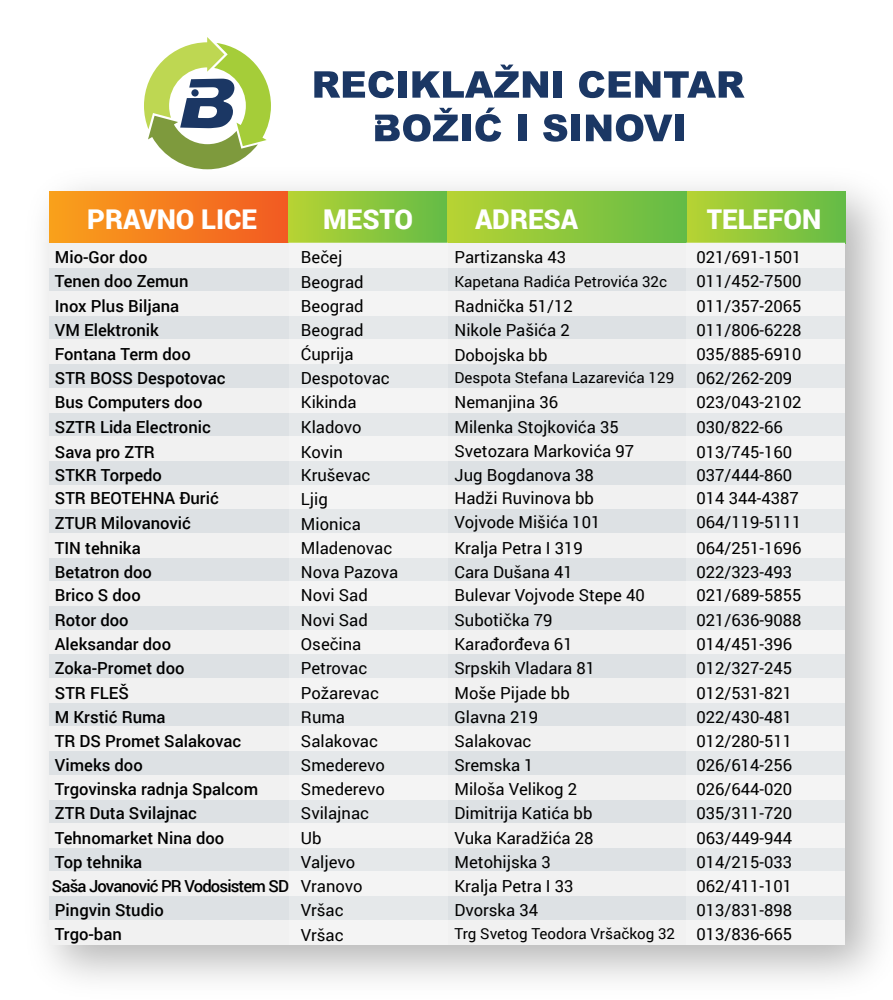
<style>
.page{position:relative;width:893px;height:1000px;background:#fff}
.page>*{position:absolute;margin:0;border:0;box-sizing:border-box;transform-origin:0 0}
.t1{font:900 27.15px "Roboto";color:#fff}
.t2{font:16.65px/24.2px "Roboto";color:#000}
.t3{font:500 16.65px/24.2px "Roboto";color:#000}
.t4{font:500 16.65px "Roboto";letter-spacing:-.05em;color:#000}
.t5{font:15.15px "Roboto";color:#000}
</style>
<div class="page">
<img style="left:44px;top:169px;width:837px;height:811px">
<div style="left:50px;top:191px;width:258px;height:52px;background:linear-gradient(to right,#fa9f1b,#ef5924)"></div>
<div style="left:686px;top:191px;width:159px;height:52px;background:linear-gradient(to right,#b7d333,#63bb47)"></div>
<div style="left:289px;top:191px;width:159px;height:52px;background:linear-gradient(to right,#b7d333,#63bb47)"></div>
<div style="left:448px;top:191px;width:238px;height:52px;background:linear-gradient(to right,#b7d333,#63bb47)"></div>
<div style="left:50px;top:267px;width:795px;height:24px;background:#dde1e4"></div>
<div style="left:50px;top:316px;width:795px;height:24px;background:#dde1e4"></div>
<div style="left:50px;top:340px;width:795px;height:24px;background:#f1f1f1"></div>
<div style="left:50px;top:243px;width:795px;height:24px;background:#f1f1f1"></div>
<div style="left:50px;top:291px;width:795px;height:25px;background:#f1f1f1"></div>
<div style="left:50px;top:364px;width:795px;height:24px;background:#dde1e4"></div>
<div style="left:50px;top:412px;width:795px;height:24px;background:#dde1e4"></div>
<div style="left:50px;top:461px;width:795px;height:24px;background:#dde1e4"></div>
<div style="left:50px;top:485px;width:795px;height:24px;background:#f1f1f1"></div>
<div style="left:50px;top:388px;width:795px;height:24px;background:#f1f1f1"></div>
<div style="left:50px;top:436px;width:795px;height:25px;background:#f1f1f1"></div>
<div style="left:50px;top:509px;width:795px;height:24px;background:#dde1e4"></div>
<div style="left:50px;top:557px;width:795px;height:24px;background:#dde1e4"></div>
<div style="left:50px;top:606px;width:795px;height:24px;background:#dde1e4"></div>
<div style="left:50px;top:630px;width:795px;height:24px;background:#f1f1f1"></div>
<div style="left:50px;top:533px;width:795px;height:24px;background:#f1f1f1"></div>
<div style="left:50px;top:581px;width:795px;height:25px;background:#f1f1f1"></div>
<div style="left:50px;top:654px;width:795px;height:24px;background:#dde1e4"></div>
<div style="left:50px;top:702px;width:795px;height:25px;background:#dde1e4"></div>
<div style="left:50px;top:751px;width:795px;height:24px;background:#dde1e4"></div>
<div style="left:50px;top:678px;width:795px;height:24px;background:#f1f1f1"></div>
<div style="left:50px;top:727px;width:795px;height:24px;background:#f1f1f1"></div>
<div style="left:50px;top:799px;width:795px;height:24px;background:#dde1e4"></div>
<div style="left:50px;top:847px;width:795px;height:25px;background:#dde1e4"></div>
<div style="left:50px;top:775px;width:795px;height:24px;background:#f1f1f1"></div>
<div style="left:50px;top:823px;width:795px;height:24px;background:#f1f1f1"></div>
<div style="left:50px;top:896px;width:795px;height:24px;background:#dde1e4"></div>
<div style="left:50px;top:872px;width:795px;height:24px;background:#f1f1f1"></div>
<div style="left:50px;top:920px;width:795px;height:24px;background:#f1f1f1"></div>
<div style="left:289px;top:242px;width:159px;height:702px;background:linear-gradient(to right,#edeeef,#edeeef)"></div>
<div style="left:686px;top:242px;width:159px;height:702px;background:linear-gradient(to right,#edeeef,#edeeef)"></div>
<svg style="left:144px;top:37px;width:127px;height:132px"></svg>
<div style="left:191px;top:89px;width:8px;height:7px;background:#1b3764;border-radius:50%"></div>
<div style="left:462px;top:115px;width:8px;height:26px;background:#1b3764"></div>
<svg style="left:475px;top:108px;width:26px;height:34px"></svg>
<div style="left:518px;top:115px;width:8px;height:26px;background:#1b3764"></div>
<svg style="left:543px;top:114px;width:24px;height:28px"></svg>
<div style="left:572px;top:115px;width:8px;height:26px;background:#1b3764"></div>
<svg style="left:586px;top:114px;width:86px;height:28px"></svg>
<div style="left:675px;top:115px;width:9px;height:26px;background:#1b3764"></div>
<svg style="left:375px;top:108px;width:83px;height:34px"></svg>
<svg style="left:314px;top:71px;width:80px;height:27px"></svg>
<div style="left:398px;top:71px;width:8px;height:27px;background:#1b3764"></div>
<svg style="left:412px;top:65px;width:136px;height:33px"></svg>
<div style="left:554px;top:71px;width:8px;height:27px;background:#1b3764"></div>
<svg style="left:579px;top:71px;width:166px;height:27px"></svg>
<h1 class="t1" style="left:87px;top:200px;width:171px">PRAVNO LICE</h1>
<h1 class="t1" style="left:323px;top:200px;width:91px">MESTO</h1>
<h1 class="t1" style="left:475px;top:200px;width:104px">ADRESA</h1>
<h1 class="t1" style="left:707px;top:200px;width:116px">TELEFON</h1>
<p class="t3" style="left:55px;top:245px;width:172px">Mio-Gor doo<br>Tenen doo Zemun<br>Inox Plus Biljana<br>VM Elektronik<br>Fontana Term doo<br>STR BOSS Despotovac<br>Bus Computers doo<br>SZTR Lida Electronic<br>Sava pro ZTR<br>STKR Torpedo<br>STR BEOTEHNA Đurić<br>ZTUR Milovanović<br>TIN tehnika<br>Betatron doo<br>Brico S doo</p>
<p class="t3" style="left:55px;top:607px;width:205px">Rotor doo<br>Aleksandar doo<br>Zoka-Promet doo<br>STR FLEŠ<br>M Krstić Ruma<br>TR DS Promet Salakovac<br>Vimeks doo<br>Trgovinska radnja Spalcom<br>ZTR Duta Svilajnac<br>Tehnomarket Nina doo<br>Top tehnika</p>
<p class="t3" style="left:55px;top:897px;width:110px">Pingvin Studio<br>Trgo-ban</p>
<p class="t2" style="left:454px;top:245px;width:113px">Partizanska 43</p>
<p class="t2" style="left:454px;top:293px;width:120px;line-height:24.8px">Radnička 51/12<br>Nikole Pašića 2<br>Dobojska bb</p>
<p class="t2" style="left:454px;top:390px;width:181px">Nemanjina 36<br>Milenka Stojkovića 35<br>Svetozara Markovića 97<br>Jug Bogdanova 38<br>Hadži Ruvinova bb<br>Vojvode Mišića 101</p>
<p class="t2" style="left:454px;top:536px;width:192px;line-height:23.4px">Kralja Petra I 319<br>Cara Dušana 41<br>Bulevar Vojvode Stepe 40</p>
<p class="t2" style="left:454px;top:607px;width:142px">Subotička 79<br>Karađorđeva 61<br>Srpskih Vladara 81<br>Moše Pijade bb<br>Glavna 219<br>Salakovac<br>Sremska 1<br>Miloša Velikog 2<br>Dimitrija Katića bb<br>Vuka Karadžića 28<br>Metohijska 3<br>Kralja Petra I 33<br>Dvorska 34</p>
<p class="t5" style="left:454px;top:923px;width:222px">Trg Svetog Teodora Vršačkog 32</p>
<p class="t2" style="left:301px;top:245px;width:90px">Bečej<br>Beograd<br>Beograd<br>Beograd<br>Ćuprija<br>Despotovac<br>Kikinda<br>Kladovo<br>Kovin<br>Kruševac<br>Ljig</p>
<p class="t2" style="left:301px;top:511px;width:99px">Mionica<br>Mladenovac<br>Nova Pazova<br>Novi Sad</p>
<p class="t2" style="left:301px;top:607px;width:85px">Novi Sad<br>Osečina<br>Petrovac<br>Požarevac<br>Ruma<br>Salakovac<br>Smederevo<br>Smederevo<br>Svilajnac<br>Ub<br>Valjevo<br>Vranovo<br>Vršac<br>Vršac</p>
<p class="t2" style="left:696px;top:245px;width:107px">021/691-1501<br>011/452-7500<br>011/357-2065<br>011/806-6228<br>035/885-6910<br>062/262-209<br>023/043-2102<br>030/822-66<br>013/745-160<br>037/444-860<br>014 344-4387<br>064/119-5111</p>
<p class="t2" style="left:696px;top:536px;width:107px;line-height:23.4px">064/251-1696<br>022/323-493<br>021/689-5855</p>
<p class="t2" style="left:696px;top:607px;width:107px">021/636-9088<br>014/451-396<br>012/327-245<br>012/531-821<br>022/430-481<br>012/280-511<br>026/614-256<br>026/644-020<br>035/311-720<br>063/449-944<br>014/215-033<br>062/411-101<br>013/831-898<br>013/836-665</p>
<p class="t5" style="left:454px;top:271px;width:214px">Kapetana Radića Petrovića 32c</p>
<p class="t5" style="left:454px;top:367px;width:221px">Despota Stefana Lazarevića 129</p>
<p class="t4" style="left:52px;top:874px;width:239px">Saša Jovanović PR Vodosistem SD</p>
</div>
